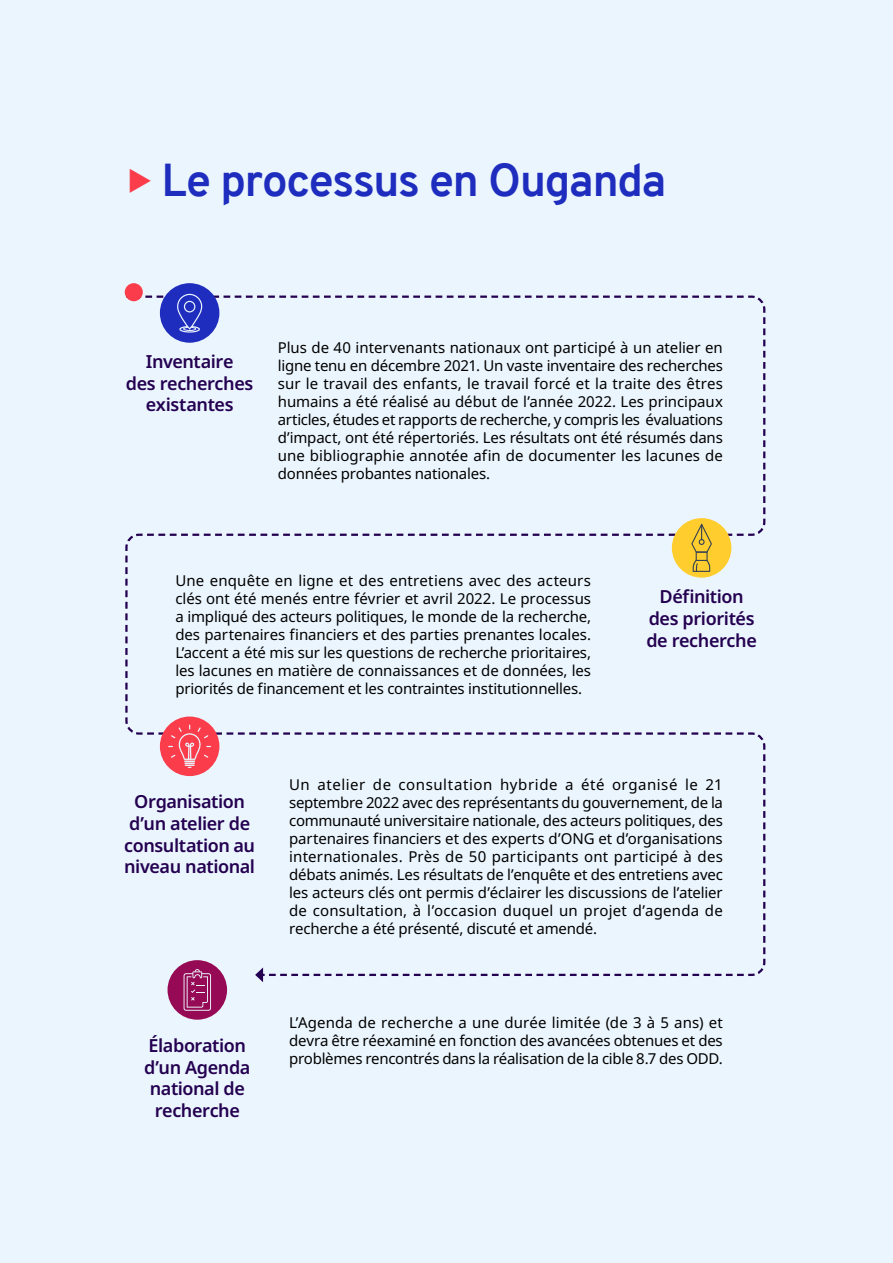
<style>
.page{position:relative;width:893px;height:1263px;background:#ebf5fd}
.page>*{position:absolute;margin:0;border:0;box-sizing:border-box;transform-origin:0 0}
.t1{font:700 45px "Overpass";letter-spacing:-.025em;color:#1e2dbe}
.t2{font:600 18px/21.6px "Noto Sans";letter-spacing:-.025em;color:#230050;text-align:center}
.t3{font:15px/18px "Noto Sans";letter-spacing:-.015em;color:#000;text-align:justify}
</style>
<div class="page">
<svg style="left:255px;top:967px;width:489px;height:15px"></svg>
<div style="left:125px;top:283px;width:18px;height:18px;background:#fa3c4b;border-radius:50%"></div>
<div style="left:160px;top:283px;width:59px;height:60px;background:#1e2dbe;border-radius:50%"></div>
<div style="left:179px;top:326px;width:21px;height:7px;border:1px solid #ebf5fd;border-radius:50%"></div>
<svg style="left:134px;top:292px;width:610px;height:39px"></svg>
<div style="left:160px;top:716px;width:59px;height:60px;background:#fa3c4b;border-radius:50%"></div>
<svg style="left:147px;top:724px;width:597px;height:44px"></svg>
<div style="left:672px;top:518px;width:59px;height:60px;background:#ffcd2d;border-radius:50%"></div>
<svg style="left:147px;top:524px;width:597px;height:48px"></svg>
<div style="left:168px;top:960px;width:59px;height:60px;background:#960a55;border-radius:50%"></div>
<svg style="left:184px;top:969px;width:27px;height:42px"></svg>
<h1 class="t1" style="left:162px;top:148px;width:506px">Le processus en Ouganda</h1>
<p class="t2" style="left:126px;top:351px;width:129px">Inventaire<br>des recherches existantes</p>
<p class="t3" style="left:278px;top:339px;width:447px">Plus de 40 intervenants nationaux ont participé à un atelier en ligne tenu en décembre 2021. Un vaste inventaire des recherches sur le travail des enfants, le travail forcé et la traite des êtres humains a été réalisé au début de l’année 2022. Les principaux articles, études et rapports de recherche, y compris les évaluations d’impact, ont été répertoriés. Les résultats ont été résumés dans une bibliographie annotée afin de documenter les lacunes de données probantes nationales.</p>
<p class="t3" style="left:175px;top:571px;width:417px">Une enquête en ligne et des entretiens avec des acteurs clés ont été menés entre février et avril 2022. Le processus a impliqué des acteurs politiques, le monde de la recherche, des partenaires financiers et des parties prenantes locales.<br>L’accent a été mis sur les questions de recherche prioritaires, les lacunes en matière de connaissances et de données, les priorités de financement et les contraintes institutionnelles.</p>
<p class="t2" style="left:646px;top:586px;width:112px">Définition des priorités de recherche</p>
<p class="t2" style="left:124px;top:791px;width:132px">Organisation d’un atelier de consultation au niveau national</p>
<p class="t2" style="left:144px;top:1035px;width:108px">Élaboration d’un Agenda national de recherche</p>
<p class="t3" style="left:289px;top:776px;width:435px">Un atelier de consultation hybride a été organisé le 21 septembre 2022 avec des représentants du gouvernement, de la communauté universitaire nationale, des acteurs politiques, des partenaires financiers et des experts d’ONG et d’organisations internationales. Près de 50 participants ont participé à des débats animés. Les résultats de l’enquête et des entretiens avec les acteurs clés ont permis d’éclairer les discussions de l’atelier de consultation, à l’occasion duquel un projet d’agenda de recherche a été présenté, discuté et amendé.</p>
<p class="t3" style="left:289px;top:1014px;width:435px">L’Agenda de recherche a une durée limitée (de 3 à 5 ans) et devra être réexaminé en fonction des avancées obtenues et des problèmes rencontrés dans la réalisation de la cible 8.7 des ODD.</p>
</div>
